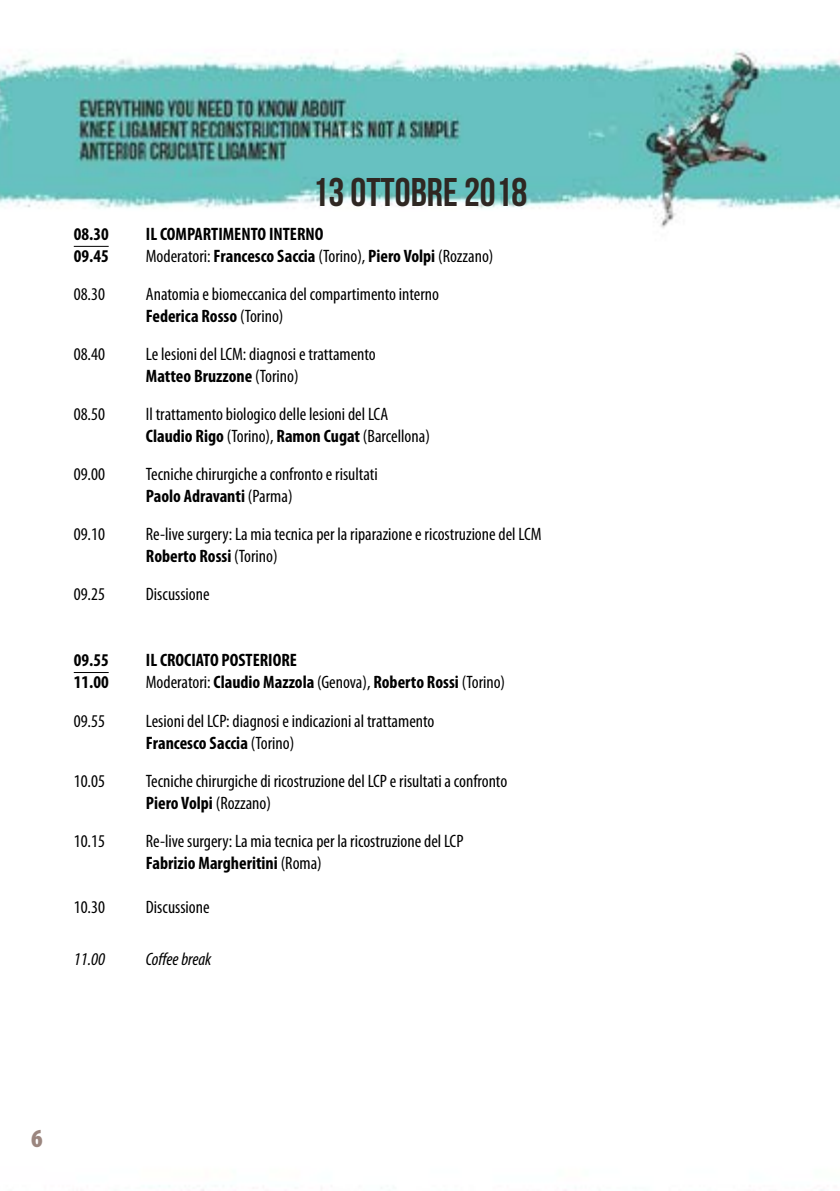
<style>
.page{position:relative;width:840px;height:1191px;background:#fff}
.page>*{position:absolute;margin:0;border:0;box-sizing:border-box;transform-origin:0 0}
.t1{font:40px "Bebas Neue";color:#2f2722}
.t2{font:900 condensed 26px "Myriad Pro";color:#9b867f}
.t3{font:condensed 18px/22px "Myriad Pro";color:#000}
.t4{font:700 condensed 18px "Myriad Pro";color:#000}
.t5{font:italic condensed 18px "Myriad Pro";color:#000}
.s1{font-weight:700}
</style>
<div class="page">
<img style="left:0;top:49px;width:839px;height:1142px">
<hr style="left:74px;top:246px;width:35px;height:1px;background:#000">
<hr style="left:74px;top:672px;width:35px;height:1px;background:#000">
<h1 class="t1" style="left:312px;top:171px;width:216px">13 OTTOBRE 2018</h1>
<p class="t4" style="left:74px;top:224px;width:36px">08.30</p>
<p class="t4" style="left:146px;top:224px;width:179px">IL COMPARTIMENTO INTERNO</p>
<p class="t4" style="left:74px;top:246px;width:36px">09.45</p>
<p class="t3" style="left:146px;top:246px;width:349px">Moderatori: <span class="s1">Francesco Saccia</span> (Torino), <span class="s1">Piero Volpi</span> (Rozzano)</p>
<p class="t3" style="left:74px;top:284px;width:33px">08.30</p>
<p class="t3" style="left:146px;top:284px;width:294px">Anatomia e biomeccanica del compartimento interno<br><span class="s1">Federica Rosso</span> (Torino)</p>
<p class="t3" style="left:74px;top:344px;width:33px">08.40</p>
<p class="t3" style="left:146px;top:344px;width:231px">Le lesioni del LCM: diagnosi e trattamento<br><span class="s1">Matteo Bruzzone</span> (Torino)</p>
<p class="t3" style="left:74px;top:404px;width:33px">08.50</p>
<p class="t3" style="left:146px;top:404px;width:285px">Il trattamento biologico delle lesioni del LCA<br><span class="s1">Claudio Rigo</span> (Torino), <span class="s1">Ramon Cugat</span> (Barcellona)</p>
<p class="t3" style="left:74px;top:464px;width:33px">09.00</p>
<p class="t3" style="left:146px;top:464px;width:233px">Tecniche chirurgiche a confronto e risultati<br><span class="s1">Paolo Adravanti</span> (Parma)</p>
<p class="t3" style="left:74px;top:524px;width:33px">09.10</p>
<p class="t3" style="left:146px;top:524px;width:397px">Re-live surgery: La mia tecnica per la riparazione e ricostruzione del LCM<br><span class="s1">Roberto Rossi</span> (Torino)</p>
<p class="t3" style="left:74px;top:584px;width:33px">09.25</p>
<p class="t3" style="left:146px;top:584px;width:65px">Discussione</p>
<p class="t4" style="left:74px;top:650px;width:36px">09.55</p>
<p class="t4" style="left:146px;top:650px;width:152px">IL CROCIATO POSTERIORE</p>
<p class="t4" style="left:74px;top:672px;width:36px">11.00</p>
<p class="t3" style="left:146px;top:672px;width:360px">Moderatori: <span class="s1">Claudio Mazzola</span> (Genova), <span class="s1">Roberto Rossi</span> (Torino)</p>
<p class="t3" style="left:74px;top:710px;width:33px">09.55</p>
<p class="t3" style="left:146px;top:710px;width:290px">Lesioni del LCP: diagnosi e indicazioni al trattamento<br><span class="s1">Francesco Saccia</span> (Torino)</p>
<p class="t3" style="left:74px;top:770px;width:33px">10.05</p>
<p class="t3" style="left:146px;top:770px;width:363px">Tecniche chirurgiche di ricostruzione del LCP e risultati a confronto<br><span class="s1">Piero Volpi</span> (Rozzano)</p>
<p class="t3" style="left:74px;top:830px;width:33px">10.15</p>
<p class="t3" style="left:146px;top:830px;width:319px">Re-live surgery: La mia tecnica per la ricostruzione del LCP<br><span class="s1">Fabrizio Margheritini</span> (Roma)</p>
<p class="t3" style="left:74px;top:896px;width:33px">10.30</p>
<p class="t3" style="left:146px;top:896px;width:65px">Discussione</p>
<p class="t5" style="left:74px;top:949px;width:33px">11.00</p>
<p class="t5" style="left:146px;top:949px;width:67px">Coffee break</p>
<h2 class="t2" style="left:31px;top:1123px;width:13px">6</h2>
</div>
